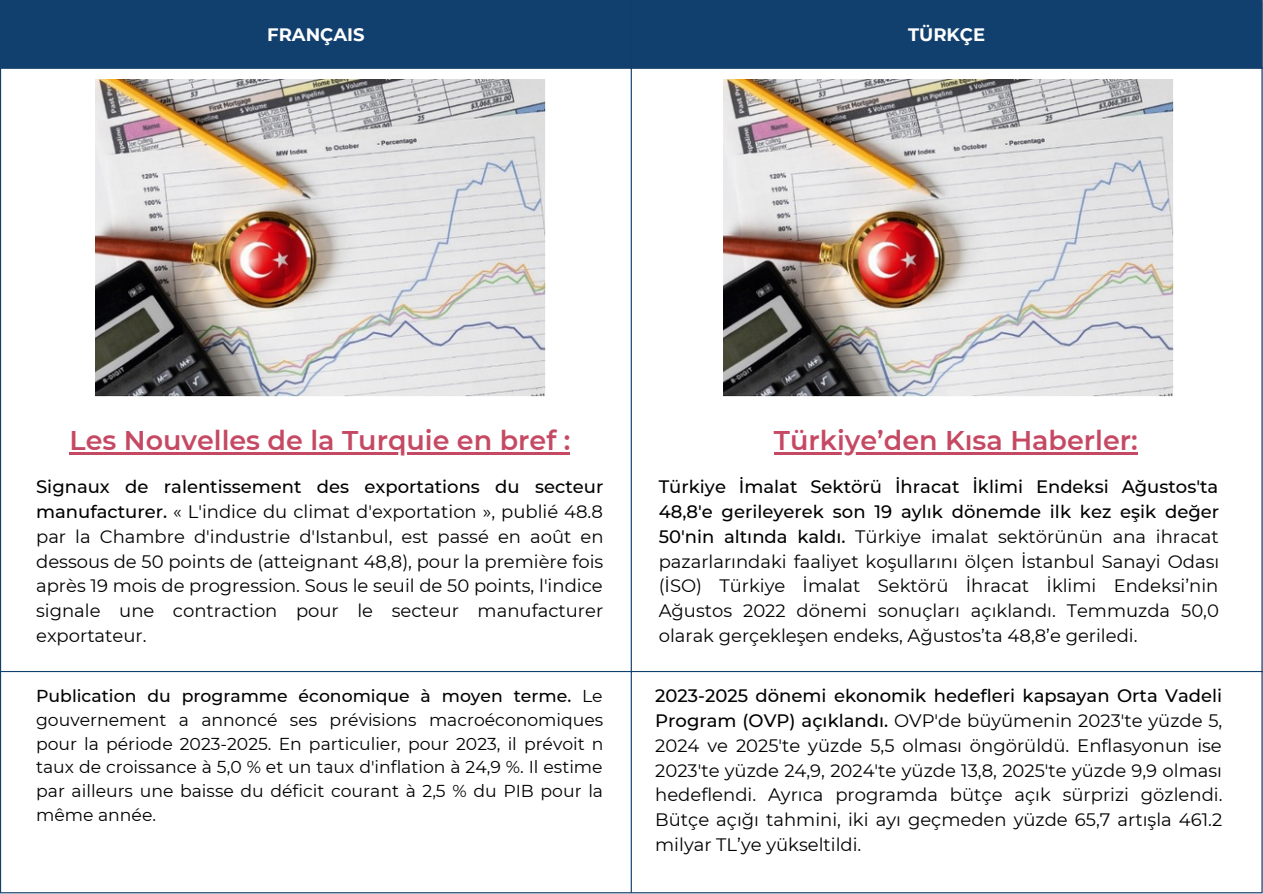
<style>
.page{position:relative;width:1263px;height:894px;background:#fff}
.page>*{position:absolute;margin:0;border:0;box-sizing:border-box;transform-origin:0 0}
.t1{font:600 27px "Montserrat";color:#c64964}
.t2{font:18px/24.8px "Montserrat";color:#000;text-align:justify}
.t3{font:700 18px "Montserrat";color:#fff}
.t4{font:17.25px/23.5px "Montserrat";color:#000;text-align:justify}
.s1{font-weight:500}
</style>
<div class="page">
<div style="left:1px;top:1px;width:1260px;height:66px;background:#11406f"></div>
<hr style="left:0;top:1px;width:1px;height:891px;background:#11406f">
<hr style="left:631px;top:1px;width:1px;height:891px;background:#11406f">
<hr style="left:1261px;top:1px;width:1px;height:891px;background:#11406f">
<hr style="left:0;top:0;width:1262px;height:1px;background:#11406f">
<hr style="left:0;top:67px;width:1262px;height:2px;background:#11406f">
<hr style="left:0;top:670px;width:1262px;height:2px;background:#11406f">
<hr style="left:0;top:892px;width:1262px;height:1px;background:#11406f">
<hr style="left:70px;top:452px;width:500px;height:3px;background:#c64964">
<hr style="left:774px;top:452px;width:364px;height:3px;background:#c64964">
<img style="left:724px;top:79px;width:449px;height:317px">
<img style="left:95px;top:79px;width:450px;height:317px">
<p class="t3" style="left:267px;top:23px;width:99px">FRANÇAIS</p>
<p class="t3" style="left:908px;top:23px;width:79px">TÜRKÇE</p>
<h1 class="t1" style="left:70px;top:424px;width:502px">Les Nouvelles de la Turquie en bref :</h1>
<h1 class="t1" style="left:774px;top:424px;width:365px">Türkiye’den Kısa Haberler:</h1>
<p class="t2" style="left:659px;top:474px;width:562px"><span class="s1">Türkiye İmalat Sektörü İhracat İklimi Endeksi Ağustos'ta 48,8'e gerileyerek son 19 aylık dönemde ilk kez eşik değer 50'nin altında kaldı.</span> Türkiye imalat sektörünün ana ihracat pazarlarındaki faaliyet koşullarını ölçen İstanbul Sanayi Odası (İSO) Türkiye İmalat Sektörü İhracat İklimi Endeksi’nin Ağustos 2022 dönemi sonuçları açıklandı. Temmuzda 50,0 olarak gerçekleşen endeks, Ağustos’ta 48,8’e geriledi.</p>
<p class="t2" style="left:36px;top:474px;width:569px"><span class="s1">Signaux de ralentissement des exportations du secteur manufacturer.</span> « L'indice du climat d'exportation », publié 48.8 par la Chambre d'industrie d'Istanbul, est passé en août en dessous de 50 points de (atteignant 48,8), pour la première fois après 19 mois de progression. Sous le seuil de 50 points, l'indice signale une contraction pour le secteur manufacturer exportateur.</p>
<p class="t4" style="left:36px;top:684px;width:569px"><span class="s1">Publication du programme économique à moyen terme.</span> Le gouvernement a annoncé ses prévisions macroéconomiques pour la période 2023-2025. En particulier, pour 2023, il prévoit n taux de croissance à 5,0 % et un taux d'inflation à 24,9 %. Il estime par ailleurs une baisse du déficit courant à 2,5 % du PIB pour la même année.</p>
<p class="t2" style="left:655px;top:683px;width:569px"><span class="s1">2023-2025 dönemi ekonomik hedefleri kapsayan Orta Vadeli Program (OVP) açıklandı.</span> OVP'de büyümenin 2023'te yüzde 5, 2024 ve 2025'te yüzde 5,5 olması öngörüldü. Enflasyonun ise 2023'te yüzde 24,9, 2024'te yüzde 13,8, 2025'te yüzde 9,9 olması hedeflendi. Ayrıca programda bütçe açık sürprizi gözlendi.<br>Bütçe açığı tahmini, iki ayı geçmeden yüzde 65,7 artışla 461.2 milyar TL’ye yükseltildi.</p>
</div>
